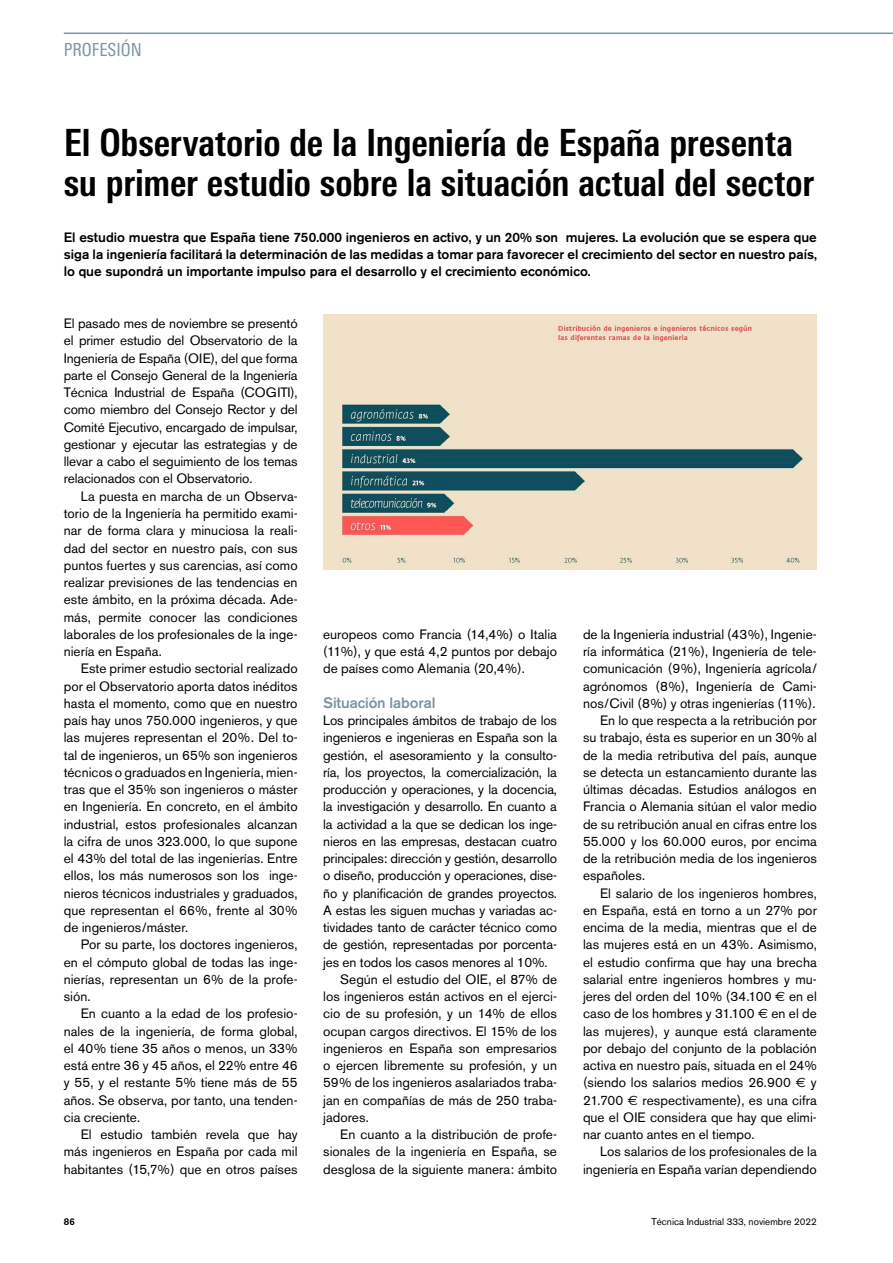
<style>
.page{position:relative;width:893px;height:1263px;background:#fff}
.page>*{position:absolute;margin:0;border:0;box-sizing:border-box;transform-origin:0 0}
.t1{font:700 condensed 37.5px/40.5px "LT Univers";letter-spacing:-.005em;color:#000}
.t2{font:condensed 18px "LT Univers";color:#7d96a4}
.t3{font:500 15px "Akzidenz Grotesk BE";letter-spacing:-.01em;color:#7d96a4}
.t4{font:13.5px/17.2px "Akzidenz Grotesk BE";color:#000;text-align:justify}
.t5{font:500 13.5px/17.2px "Akzidenz Grotesk BE";color:#000;text-align:justify}
.t6{font:9.75px "Akzidenz Grotesk BE";color:#000}
.t7{font:500 9.75px "Akzidenz Grotesk BE";color:#000}
.s1{font-family:"Euro Sans"}
</style>
<div class="page">
<hr style="left:64px;top:33px;width:829px;height:1px;background:#7d96a4">
<img style="left:323px;top:314px;width:493px;height:256px">
<h2 class="t2" style="left:64px;top:39px;width:80px">PROFESIÓN</h2>
<h1 class="t1" style="left:64px;top:122px;width:752px">El Observatorio de la Ingeniería de España presenta su primer estudio sobre la situación actual del sector</h1>
<p class="t5" style="left:64px;top:228px;width:755px">El estudio muestra que España tiene 750.000 ingenieros en activo, y un 20% son mujeres. La evolución que se espera que siga la ingeniería facilitará la determinación de las medidas a tomar para favorecer el crecimiento del sector en nuestro país, lo que supondrá un importante impulso para el desarrollo y el crecimiento económico.</p>
<p class="t4" style="left:64px;top:315px;width:235px">El pasado mes de noviembre se presentó el primer estudio del Observatorio de la Ingeniería de España (OIE), del que forma parte el Consejo General de la Ingeniería Técnica Industrial de España (COGITI), como miembro del Consejo Rector y del Comité Ejecutivo, encargado de impulsar, gestionar y ejecutar las estrategias y de llevar a cabo el seguimiento de los temas relacionados con el Observatorio.</p>
<p class="t4" style="left:64px;top:487px;width:235px;text-indent:17px">La puesta en marcha de un Observa&shy;torio de la Ingeniería ha permitido exami&shy;nar de forma clara y minuciosa la reali&shy;dad del sector en nuestro país, con sus puntos fuertes y sus carencias, así como realizar previsiones de las tendencias en este ámbito, en la próxima década. Ade&shy;más, permite conocer las condiciones laborales de los profesionales de la inge&shy;niería en España.</p>
<p class="t4" style="left:64px;top:660px;width:235px;text-indent:17px">Este primer estudio sectorial realizado por el Observatorio aporta datos inéditos hasta el momento, como que en nuestro país hay unos 750.000 ingenieros, y que las mujeres representan el 20%. Del to&shy;tal de ingenieros, un 65% son ingenieros técnicos o graduados en Ingeniería, mien&shy;tras que el 35% son ingenieros o máster en Ingeniería. En concreto, en el ámbito industrial, estos profesionales alcanzan la cifra de unos 323.000, lo que supone el 43% del total de las ingenierías. Entre ellos, los más numerosos son los inge&shy;nieros técnicos industriales y graduados, que representan el 66%, frente al 30% de ingenieros/máster.</p>
<p class="t4" style="left:64px;top:936px;width:235px;text-indent:17px">Por su parte, los doctores ingenieros, en el cómputo global de todas las inge&shy;nierías, representan un 6% de la profe&shy;sión.</p>
<p class="t4" style="left:64px;top:1005px;width:235px;text-indent:17px">En cuanto a la edad de los profesio&shy;nales de la ingeniería, de forma global, el 40% tiene 35 años o menos, un 33% está entre 36 y 45 años, el 22% entre 46 y 55, y el restante 5% tiene más de 55 años. Se observa, por tanto, una tenden&shy;cia creciente.</p>
<p class="t4" style="left:64px;top:1126px;width:235px;text-indent:17px">El estudio también revela que hay más ingenieros en España por cada mil habitantes (15,7%) que en otros países</p>
<p class="t4" style="left:323px;top:625px;width:235px">europeos como Francia (14,4%) o Italia (11%), y que está 4,2 puntos por debajo de países como Alemania (20,4%).</p>
<p class="t3" style="left:323px;top:693px;width:114px">Situación laboral</p>
<p class="t4" style="left:323px;top:712px;width:235px">Los principales ámbitos de trabajo de los</p>
<p class="t4" style="left:323px;top:729px;width:235px">ingenieros e ingenieras en España son la</p>
<p class="t4" style="left:323px;top:746px;width:235px">gestión, el asesoramiento y la consulto-</p>
<p class="t4" style="left:323px;top:763px;width:235px">ría, los proyectos, la comercialización, la</p>
<p class="t4" style="left:323px;top:781px;width:235px">producción y operaciones, y la docencia,</p>
<p class="t4" style="left:323px;top:798px;width:235px">la investigación y desarrollo. En cuanto a</p>
<p class="t4" style="left:323px;top:815px;width:235px">la actividad a la que se dedican los inge-</p>
<p class="t4" style="left:323px;top:832px;width:235px">nieros en las empresas, destacan cuatro</p>
<p class="t4" style="left:323px;top:850px;width:235px">principales: dirección y gestión, desarrollo</p>
<p class="t4" style="left:323px;top:867px;width:235px">o diseño, producción y operaciones, dise-</p>
<p class="t4" style="left:323px;top:884px;width:235px">ño y planificación de grandes proyectos.</p>
<p class="t4" style="left:323px;top:901px;width:235px">A estas les siguen muchas y variadas ac-</p>
<p class="t4" style="left:323px;top:919px;width:235px">tividades tanto de carácter técnico como</p>
<p class="t4" style="left:323px;top:936px;width:235px">de gestión, representadas por porcenta-</p>
<p class="t4" style="left:323px;top:953px;width:226px">jes en todos los casos menores al 10%.</p>
<p class="t4" style="left:340px;top:970px;width:218px">Según el estudio del OIE, el 87% de</p>
<p class="t4" style="left:323px;top:988px;width:235px">los ingenieros están activos en el ejerci-</p>
<p class="t4" style="left:323px;top:1005px;width:235px">cio de su profesión, y un 14% de ellos</p>
<p class="t4" style="left:323px;top:1022px;width:235px">ocupan cargos directivos. El 15% de los</p>
<p class="t4" style="left:323px;top:1039px;width:235px">ingenieros en España son empresarios</p>
<p class="t4" style="left:323px;top:1057px;width:235px">o ejercen libremente su profesión, y un</p>
<p class="t4" style="left:323px;top:1074px;width:235px">59% de los ingenieros asalariados traba-</p>
<p class="t4" style="left:323px;top:1091px;width:235px">jan en compañías de más de 250 traba-</p>
<p class="t4" style="left:323px;top:1108px;width:47px">jadores.</p>
<p class="t4" style="left:340px;top:1126px;width:218px">En cuanto a la distribución de profe-</p>
<p class="t4" style="left:323px;top:1143px;width:235px">sionales de la ingeniería en España, se</p>
<p class="t4" style="left:323px;top:1160px;width:235px">desglosa de la siguiente manera: ámbito</p>
<p class="t4" style="left:583px;top:625px;width:235px">de la Ingeniería industrial (43%), Ingenie-</p>
<p class="t4" style="left:583px;top:643px;width:235px">ría informática (21%), Ingeniería de tele-</p>
<p class="t4" style="left:583px;top:660px;width:235px">comunicación (9%), Ingeniería agrícola/</p>
<p class="t4" style="left:583px;top:677px;width:235px">agrónomos (8%), Ingeniería de Cami-</p>
<p class="t4" style="left:583px;top:694px;width:234px">nos/Civil (8%) y otras ingenierías (11%).</p>
<p class="t4" style="left:600px;top:712px;width:218px">En lo que respecta a la retribución por</p>
<p class="t4" style="left:583px;top:729px;width:235px">su trabajo, ésta es superior en un 30% al</p>
<p class="t4" style="left:583px;top:746px;width:235px">de la media retributiva del país, aunque</p>
<p class="t4" style="left:583px;top:763px;width:235px">se detecta un estancamiento durante las</p>
<p class="t4" style="left:583px;top:781px;width:235px">últimas décadas. Estudios análogos en</p>
<p class="t4" style="left:583px;top:798px;width:235px">Francia o Alemania sitúan el valor medio</p>
<p class="t4" style="left:583px;top:815px;width:235px">de su retribución anual en cifras entre los</p>
<p class="t4" style="left:583px;top:832px;width:235px">55.000 y los 60.000 euros, por encima</p>
<p class="t4" style="left:583px;top:850px;width:235px">de la retribución media de los ingenieros</p>
<p class="t4" style="left:583px;top:867px;width:64px">españoles.</p>
<p class="t4" style="left:600px;top:884px;width:218px">El salario de los ingenieros hombres,</p>
<p class="t4" style="left:583px;top:901px;width:235px">en España, está en torno a un 27% por</p>
<p class="t4" style="left:583px;top:919px;width:235px">encima de la media, mientras que el de</p>
<p class="t4" style="left:583px;top:936px;width:235px">las mujeres está en un 43%. Asimismo,</p>
<p class="t4" style="left:583px;top:953px;width:235px">el estudio confirma que hay una brecha</p>
<p class="t4" style="left:583px;top:970px;width:235px">salarial entre ingenieros hombres y mu-</p>
<p class="t4" style="left:583px;top:988px;width:235px">jeres del orden del 10% (34.100 <span class="s1">€</span> en el</p>
<p class="t4" style="left:583px;top:1005px;width:235px">caso de los hombres y 31.100 <span class="s1">€</span> en el de</p>
<p class="t4" style="left:583px;top:1022px;width:235px">las mujeres), y aunque está claramente</p>
<p class="t4" style="left:583px;top:1039px;width:235px">por debajo del conjunto de la población</p>
<p class="t4" style="left:583px;top:1057px;width:235px">activa en nuestro país, situada en el 24%</p>
<p class="t4" style="left:583px;top:1074px;width:235px">(siendo los salarios medios 26.900 <span class="s1">€</span> y</p>
<p class="t4" style="left:583px;top:1091px;width:235px">21.700 <span class="s1">€</span> respectivamente), es una cifra</p>
<p class="t4" style="left:583px;top:1108px;width:235px">que el OIE considera que hay que elimi-</p>
<p class="t4" style="left:583px;top:1126px;width:173px">nar cuanto antes en el tiempo.</p>
<p class="t4" style="left:600px;top:1143px;width:218px">Los salarios de los profesionales de la</p>
<p class="t4" style="left:583px;top:1160px;width:235px">ingeniería en España varían dependiendo</p>
<p class="t7" style="left:64px;top:1216px;width:13px">86</p>
<p class="t6" style="left:651px;top:1216px;width:167px">Técnica Industrial 333, noviembre 2022</p>
</div>
